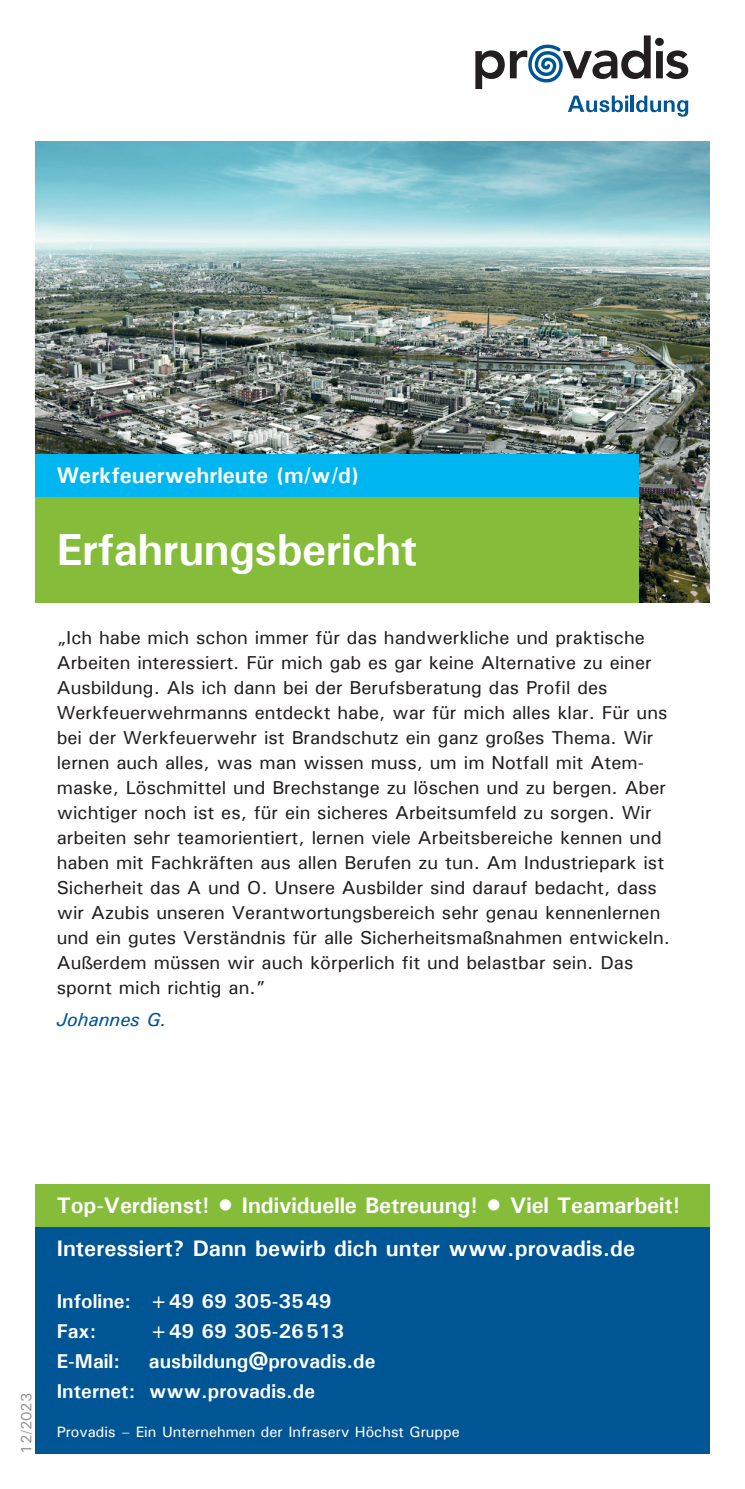
<style>
.page{position:relative;width:745px;height:1489px;background:#fff}
.page>*{position:absolute;margin:0;border:0;box-sizing:border-box;transform-origin:0 0}
.t1{font:700 45px "Univers";letter-spacing:-.01em;color:#fff}
.t2{font:700 22.5px/43.2px "Univers";color:#fff}
.t3{font:700 20px/30px "Univers";color:#fff}
.Überschrift_innen{font:18.75px/25px "Univers";color:#231f20}
.t4{font:italic 18.75px "Univers";color:#005595}
.t5{font:15px "Univers";color:#fff}
.t6{font:15px "Univers";letter-spacing:-.01em;color:#939598}
</style>
<div class="page">
<div style="left:35px;top:1183px;width:674px;height:43px;background:#85bd3b"></div>
<svg style="left:475px;top:35px;width:212px;height:54px"></svg>
<svg style="left:568px;top:96px;width:60px;height:16px"></svg>
<hr style="left:630px;top:96px;width:3px;height:16px;background:#005595">
<svg style="left:636px;top:96px;width:51px;height:21px"></svg>
<div style="left:35px;top:1226px;width:674px;height:227px;background:#005595"></div>
<img style="left:35px;top:142px;width:674px;height:460px">
<div style="left:35px;top:496px;width:603px;height:106px;background:#85bd3b"></div>
<div style="left:35px;top:454px;width:603px;height:42px;background:#00b6f0"></div>
<p class="t2" style="left:57px;top:453px;width:303px">Werkfeuerwehrleute (m/w/d)</p>
<p class="t1" style="left:57px;top:522px;width:362px">Erfahrungsbericht</p>
<p class="Überschrift_innen" style="left:57px;top:624px;width:614px">„Ich habe mich schon immer für das handwerkliche und praktische Arbeiten interessiert. Für mich gab es gar keine Alternative zu einer Ausbildung. Als ich dann bei der Berufsberatung das Profil des Werkfeuerwehrmanns entdeckt habe, war für mich alles klar. Für uns bei der Werkfeuerwehr ist Brandschutz ein ganz großes Thema. Wir lernen auch alles, was man wissen muss, um im Notfall mit Atem&shy;maske, Löschmittel und Brechstange zu löschen und zu bergen. Aber wichtiger noch ist es, für ein sicheres Arbeitsumfeld zu sorgen. Wir arbeiten sehr teamorientiert, lernen viele Arbeitsbereiche kennen und haben mit Fachkräften aus allen Berufen zu tun. Am Industriepark ist Sicherheit das A und O. Unsere Ausbilder sind darauf bedacht, dass wir Azubis unseren Verantwortungsbereich sehr genau kennenlernen und ein gutes Verständnis für alle Sicherheitsmaßnahmen entwickeln.<br>Außerdem müssen wir auch körperlich fit und belastbar sein. Das spornt mich richtig an.”</p>
<p class="t4" style="left:57px;top:1008px;width:111px">Johannes G.</p>
<p class="t6" style="left:17px;top:1453px;width:62px;rotate:-90deg">12/2023</p>
<p class="t2" style="left:57px;top:1183px;width:624px">Top-Verdienst! • Individuelle Betreuung! • Viel Teamarbeit!<br>Interessiert? Dann bewirb dich unter www.provadis.de</p>
<p class="t3" style="left:57px;top:1285px;width:276px">Infoline: +49 69 305-3549</p>
<p class="t3" style="left:57px;top:1315px;width:41px">Fax:</p>
<p class="t3" style="left:149px;top:1315px;width:196px">+49 69 305-26513</p>
<p class="t3" style="left:57px;top:1345px;width:65px">E-Mail:</p>
<p class="t3" style="left:57px;top:1345px;width:320px;text-indent:92px">ausbildung@provadis.de<br>Internet: www.provadis.de</p>
<p class="t5" style="left:57px;top:1422px;width:404px">Provadis – Ein Unternehmen der Infraserv Höchst Gruppe</p>
</div>
